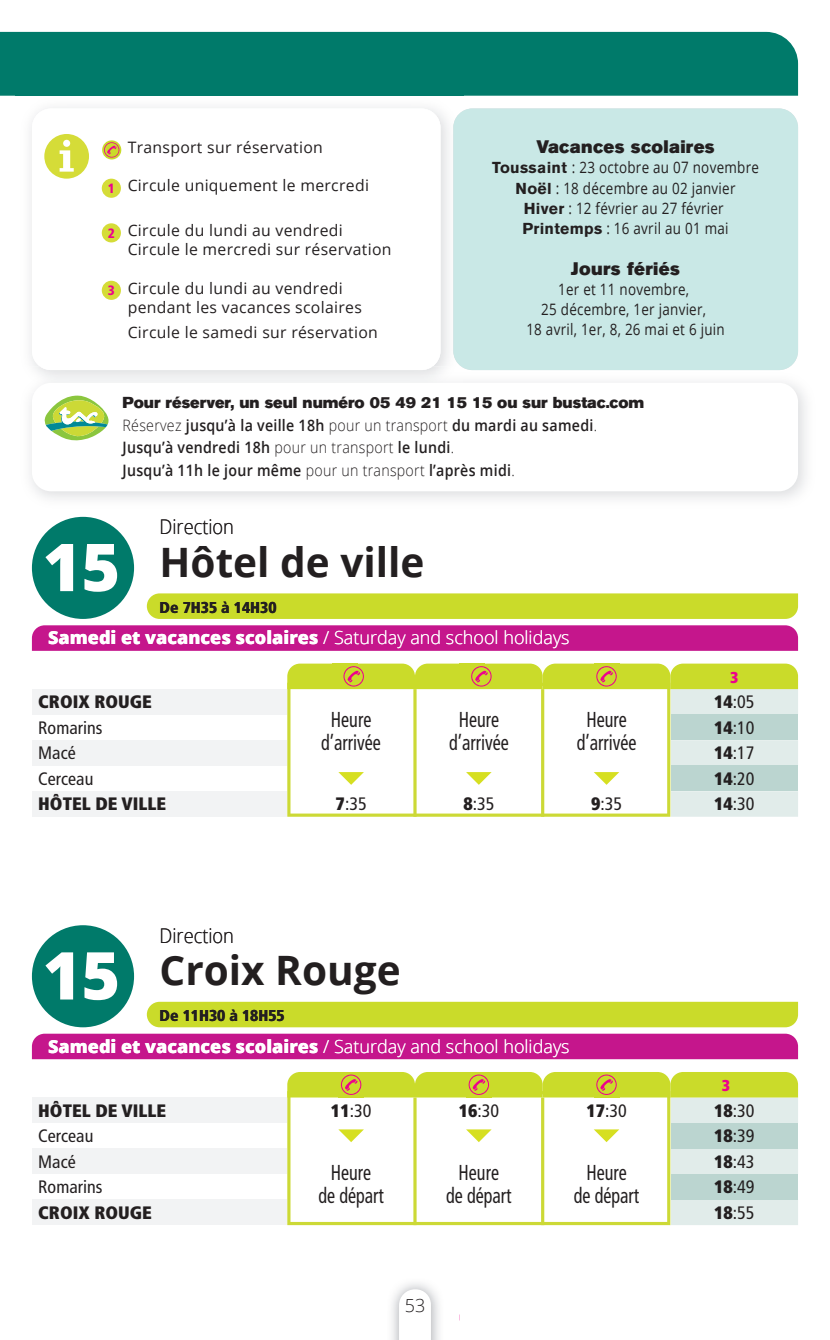
<style>
.page{position:relative;width:830px;height:1340px;background:#fff}
.page>*{position:absolute;margin:0;border:0;box-sizing:border-box;transform-origin:0 0}
.t1{font:700 40.5px "Open Sans";color:#231f20}
.t2{font:condensed 21.6px/22.5px "Frutiger";color:#231f20;text-align:center;scale:.83 1}
.t3{font:300 20.25px "Open Sans";color:#231f20;scale:.9 1}
.t4{font:condensed 18px/25.4px "Frutiger";color:#231f20}
.t5{font:300 18px "Open Sans";color:#fff}
.t6{font:900 condensed 18px "Frutiger";color:#231f20}
.t7{font:18px "Akzidenz Grotesk BE Super";letter-spacing:.02em;color:#231f20}
.t8{font:300 18px "Open Sans";color:#231f20}
.t9{font:15.75px "Open Sans";letter-spacing:.02em;color:#231f20}
.t10{font:15.75px/20.2px "Open Sans";letter-spacing:.02em;color:#231f20;text-align:center;scale:.85 1}
.t11{font:600 15.75px/22.5px "Open Sans";letter-spacing:.02em;color:#231f20;scale:.9 1}
.t12{font:15.75px "Akzidenz Grotesk BE Super";color:#231f20}
.t13{font:900 condensed 15.75px "Frutiger";color:#231f20}
.t14{font:900 condensed 15.75px "Frutiger";color:#ed028c}
.t15{font:900 condensed 13.5px "Frutiger";color:#ed028c}
.s1{font-family:"Akzidenz Grotesk BE";font-weight:700}
.s2{font-weight:300}
.s3{font-weight:800}
.s4{font-weight:900}
</style>
<div class="page">
<div style="left:32px;top:689px;width:255px;height:25px;background:#f2f3f4"></div>
<div style="left:32px;top:740px;width:255px;height:25px;background:#f2f3f4"></div>
<div style="left:32px;top:791px;width:255px;height:25px;background:#f2f3f4"></div>
<div style="left:32px;top:1097px;width:255px;height:26px;background:#f2f3f4"></div>
<div style="left:32px;top:1148px;width:255px;height:26px;background:#f2f3f4"></div>
<div style="left:32px;top:1199px;width:255px;height:26px;background:#f2f3f4"></div>
<svg style="left:287px;top:663px;width:510px;height:153px"></svg>
<svg style="left:287px;top:1072px;width:510px;height:153px"></svg>
<div style="left:0;top:32px;width:797px;height:64px;background:#007a6a"></div>
<svg style="left:147px;top:593px;width:650px;height:26px;background:#cbdb2f"></svg>
<div style="left:147px;top:1001px;width:650px;height:26px;background:#cadb2a"></div>
<svg style="left:32px;top:625px;width:765px;height:26px;background:#c61a8e"></svg>
<div style="left:32px;top:1033px;width:765px;height:26px;background:#c5168c"></div>
<img style="left:15px;top:92px;width:448px;height:274px">
<div style="left:32px;top:108px;width:408px;height:262px;background:#fff;border-radius:19px"></div>
<img style="left:40px;top:366px;width:392px;height:4px">
<svg style="left:102px;top:140px;width:19px;height:19px"></svg>
<svg style="left:103px;top:142px;width:17px;height:16px"></svg>
<div style="left:102px;top:179px;width:19px;height:19px;background:#d5dc38;border-radius:10px"></div>
<div style="left:102px;top:223px;width:19px;height:19px;background:#d5dc38;border-radius:10px"></div>
<div style="left:102px;top:281px;width:19px;height:19px;background:#d5dc38;border-radius:10px"></div>
<div style="left:44px;top:134px;width:45px;height:45px;background:#d5dc38;border-radius:50%"></div>
<div style="left:63px;top:140px;width:7px;height:7px;background:#fff;border-radius:50%"></div>
<svg style="left:60px;top:150px;width:14px;height:22px"></svg>
<svg style="left:44px;top:395px;width:65px;height:46px"></svg>
<img style="left:453px;top:111px;width:8px;height:255px">
<div style="left:453px;top:108px;width:344px;height:262px;background:#c9e8e6;border-radius:19px"></div>
<div style="left:32px;top:517px;width:102px;height:102px;background:#007a6a;border-radius:50%"></div>
<svg style="left:45px;top:544px;width:28px;height:47px"></svg>
<svg style="left:84px;top:544px;width:33px;height:48px"></svg>
<div style="left:32px;top:925px;width:102px;height:102px;background:#007a6a;border-radius:50%"></div>
<svg style="left:45px;top:952px;width:28px;height:47px"></svg>
<svg style="left:84px;top:952px;width:33px;height:48px"></svg>
<img style="left:386px;top:1339px;width:58px;height:1px">
<svg style="left:399px;top:1289px;width:32px;height:15px"></svg>
<p class="t15" style="left:108px;top:180px;width:9px">1</p>
<p class="t9" style="left:128px;top:137px;width:197px">Transport sur réservation</p>
<p class="t9" style="left:128px;top:175px;width:243px">Circule uniquement le mercredi</p>
<p class="t9" style="left:108px;top:219px;width:236px"><sub>2</sub> Circule du lundi au vendredi</p>
<p class="t15" style="left:108px;top:282px;width:9px">3</p>
<p class="t9" style="left:128px;top:239px;width:265px">Circule le mercredi sur réservation</p>
<p class="t9" style="left:128px;top:277px;width:216px">Circule du lundi au vendredi</p>
<p class="t9" style="left:128px;top:322px;width:252px">Circule le samedi sur réservation</p>
<p class="t9" style="left:128px;top:296px;width:235px">pendant les vacances scolaires</p>
<p class="t7" style="left:536px;top:136px;width:180px">Vacances scolaires</p>
<p class="t10" style="left:492px;top:157px;width:315px"><span class="s1">Toussaint</span> : 23 octobre au 07 novembre<br><span class="s1">Noël</span> : 18 décembre au 02 janvier<br><span class="s1">Hiver</span> : 12 février au 27 février<br><span class="s1">Printemps</span> : 16 avril au 01 mai</p>
<p class="t7" style="left:571px;top:258px;width:110px">Jours fériés</p>
<p class="t10" style="left:526px;top:279px;width:235px">1er et 11 novembre,<br>25 décembre, 1er janvier,<br>18 avril, 1er, 8, 26 mai et 6 juin</p>
<p class="t12" style="left:122px;top:394px;width:523px">Pour réserver, un seul numéro 05 49 21 15 15 ou sur bustac.com</p>
<p class="t11" style="left:122px;top:413px;width:528px"><span class="s2">Réservez</span> jusqu’à la veille 18h <span class="s2">pour un transport</span> du mardi au samedi<span class="s2">.<br></span>Jusqu’à vendredi 18h <span class="s2">pour un transport</span> le lundi<span class="s2">.<br></span>Jusqu’à 11h le jour même <span class="s2">pour un transport</span> l’après midi<span class="s2">.</span></p>
<p class="t3" style="left:159px;top:513px;width:84px">Direction</p>
<h1 class="t1" style="left:159px;top:534px;width:266px">Hôtel de ville</h1>
<p class="t13" style="left:159px;top:597px;width:118px">De 7H35 à 14H30</p>
<p class="t5" style="left:48px;top:625px;width:522px"><span class="s3">Samedi et vacances scolaires</span> / Saturday and school holidays</p>
<p class="t6" style="left:38px;top:691px;width:115px">CROIX ROUGE</p>
<p class="t4" style="left:38px;top:715px;width:66px">Romarins<br>Macé<br>Cerceau</p>
<p class="t6" style="left:38px;top:793px;width:129px">HÔTEL DE VILLE</p>
<h2 class="t2" style="left:321px;top:708px;width:73px">Heure d’arrivée</h2>
<p class="t4" style="left:335px;top:791px;width:32px"><span class="s4">7</span>:35</p>
<h2 class="t2" style="left:449px;top:708px;width:73px">Heure d’arrivée</h2>
<p class="t4" style="left:463px;top:791px;width:32px"><span class="s4">8</span>:35</p>
<h2 class="t2" style="left:576px;top:708px;width:73px">Heure d’arrivée</h2>
<p class="t14" style="left:729px;top:667px;width:10px">3</p>
<p class="t4" style="left:713px;top:689px;width:42px;text-align:justify"><span class="s4">14</span>:05<br><span class="s4">14</span>:10<br><span class="s4">14</span>:17<br><span class="s4">14</span>:20</p>
<p class="t4" style="left:590px;top:791px;width:32px"><span class="s4">9</span>:35</p>
<p class="t4" style="left:713px;top:791px;width:42px"><span class="s4">14</span>:30</p>
<p class="t3" style="left:159px;top:921px;width:84px">Direction</p>
<h1 class="t1" style="left:159px;top:942px;width:242px">Croix Rouge</h1>
<p class="t13" style="left:159px;top:1006px;width:127px">De 11H30 à 18H55</p>
<p class="t5" style="left:48px;top:1033px;width:522px"><span class="s3">Samedi et vacances scolaires</span> / Saturday and school holidays</p>
<p class="t14" style="left:721px;top:1076px;width:10px">3</p>
<p class="t6" style="left:38px;top:1099px;width:129px">HÔTEL DE VILLE</p>
<p class="t4" style="left:38px;top:1123px;width:66px">Cerceau<br>Macé<br>Romarins</p>
<p class="t6" style="left:38px;top:1201px;width:115px">CROIX ROUGE</p>
<p class="t4" style="left:331px;top:1097px;width:42px"><span class="s4">11</span>:30</p>
<p class="t4" style="left:458px;top:1097px;width:42px"><span class="s4">16</span>:30</p>
<p class="t4" style="left:586px;top:1097px;width:42px"><span class="s4">17</span>:30</p>
<p class="t4" style="left:713px;top:1097px;width:42px;text-align:justify"><span class="s4">18</span>:30<br><span class="s4">18</span>:39<br><span class="s4">18</span>:43<br><span class="s4">18</span>:49<br><span class="s4">18</span>:55</p>
<h2 class="t2" style="left:318px;top:1161px;width:80px">Heure<br>de départ</h2>
<h2 class="t2" style="left:446px;top:1161px;width:80px">Heure<br>de départ</h2>
<h2 class="t2" style="left:573px;top:1161px;width:80px">Heure<br>de départ</h2>
<p class="t8" style="left:404px;top:1293px;width:22px">53</p>
</div>
